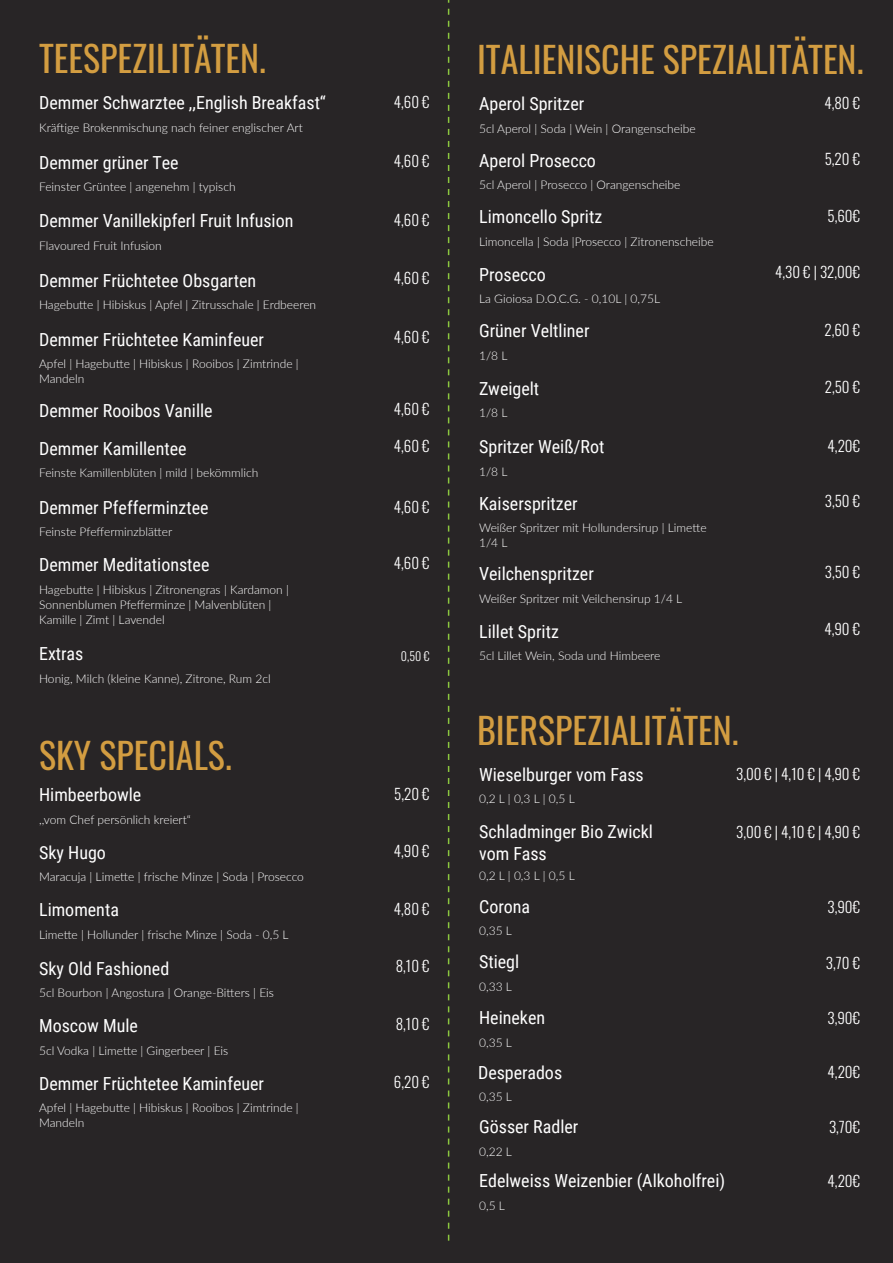
<style>
.page{position:relative;width:893px;height:1263px;background:#282526}
.page>*{position:absolute;margin:0;border:0;box-sizing:border-box;transform-origin:0 0}
._32pt_Size_Align_Lef{font:36px "Oswald";color:#d39d41}
._12pt_Size_Align_Lef{font:18px "Roboto Condensed";color:#fff}
._12pt_Size_Align_Rig{font:300 15px "Oswald";color:#fff}
._8pt_Size_Align_Left{font:300 12px/15px "Lato";color:#fff}
._12pt_Size_Align_Rig-2{font:300 12px "Oswald";color:#fff}
</style>
<div class="page">
<svg style="left:448px;top:0;width:1px;height:1241px"></svg>
<p class="_32pt_Size_Align_Lef" style="left:39px;top:26px;width:228px">TEESPEZILITÄTEN.</p>
<p class="_32pt_Size_Align_Lef" style="left:477px;top:27px;width:388px">ITALIENISCHE SPEZIALITÄTEN.</p>
<p class="_12pt_Size_Align_Lef" style="left:39px;top:90px;width:288px">Demmer Schwarztee ,,English Breakfast“</p>
<p class="_12pt_Size_Align_Rig" style="left:394px;top:89px;width:37px">4,60 €</p>
<p class="_12pt_Size_Align_Lef" style="left:479px;top:91px;width:107px">Aperol Spritzer</p>
<p class="_12pt_Size_Align_Rig" style="left:824px;top:90px;width:37px">4,80 €</p>
<p class="_8pt_Size_Align_Left" style="left:39px;top:119px;width:265px">Kräftige Brokenmischung nach feiner englischer Art</p>
<p class="_8pt_Size_Align_Left" style="left:479px;top:120px;width:218px">5cl Aperol | Soda | Wein | Orangenscheibe</p>
<p class="_12pt_Size_Align_Lef" style="left:39px;top:150px;width:141px">Demmer grüner Tee</p>
<p class="_12pt_Size_Align_Rig" style="left:394px;top:148px;width:37px">4,60 €</p>
<p class="_12pt_Size_Align_Lef" style="left:479px;top:148px;width:118px">Aperol Prosecco</p>
<p class="_12pt_Size_Align_Rig" style="left:825px;top:146px;width:37px">5,20 €</p>
<p class="_8pt_Size_Align_Left" style="left:39px;top:179px;width:198px">Feinster Grüntee | angenehm | typisch</p>
<p class="_8pt_Size_Align_Left" style="left:479px;top:177px;width:203px">5cl Aperol | Prosecco | Orangenscheibe</p>
<p class="_12pt_Size_Align_Lef" style="left:39px;top:208px;width:256px">Demmer Vanillekipferl Fruit Infusion</p>
<p class="_12pt_Size_Align_Rig" style="left:394px;top:206px;width:37px">4,60 €</p>
<p class="_12pt_Size_Align_Lef" style="left:479px;top:204px;width:125px">Limoncello Spritz</p>
<p class="_12pt_Size_Align_Rig" style="left:828px;top:202px;width:34px">5,60€</p>
<p class="_8pt_Size_Align_Left" style="left:39px;top:238px;width:124px">Flavoured Fruit Infusion</p>
<p class="_8pt_Size_Align_Left" style="left:479px;top:233px;width:236px">Limoncella | Soda |Prosecco | Zitronenscheibe</p>
<p class="_12pt_Size_Align_Lef" style="left:39px;top:268px;width:219px">Demmer Früchtetee Obsgarten</p>
<p class="_12pt_Size_Align_Rig" style="left:394px;top:265px;width:37px">4,60 €</p>
<p class="_12pt_Size_Align_Lef" style="left:479px;top:262px;width:68px">Prosecco</p>
<p class="_12pt_Size_Align_Rig" style="left:775px;top:258px;width:86px">4,30 € | 32,00€</p>
<p class="_8pt_Size_Align_Left" style="left:39px;top:297px;width:279px">Hagebutte | Hibiskus | Apfel | Zitrusschale | Erdbeeren</p>
<p class="_8pt_Size_Align_Left" style="left:479px;top:291px;width:182px">La Gioiosa D.O.C.G. - 0,10L | 0,75L</p>
<p class="_12pt_Size_Align_Lef" style="left:39px;top:326px;width:226px">Demmer Früchtetee Kaminfeuer</p>
<p class="_12pt_Size_Align_Rig" style="left:394px;top:324px;width:37px">4,60 €</p>
<p class="_12pt_Size_Align_Lef" style="left:479px;top:318px;width:112px">Grüner Veltliner</p>
<p class="_12pt_Size_Align_Rig" style="left:824px;top:317px;width:37px">2,60 €</p>
<p class="_8pt_Size_Align_Left" style="left:39px;top:356px;width:261px">Apfel | Hagebutte | Hibiskus | Rooibos | Zimtrinde |<br>Mandeln</p>
<p class="_8pt_Size_Align_Left" style="left:479px;top:347px;width:30px">1/8 L</p>
<p class="_12pt_Size_Align_Lef" style="left:479px;top:376px;width:62px">Zweigelt</p>
<p class="_12pt_Size_Align_Rig" style="left:825px;top:374px;width:37px">2,50 €</p>
<p class="_12pt_Size_Align_Lef" style="left:39px;top:398px;width:175px">Demmer Rooibos Vanille</p>
<p class="_12pt_Size_Align_Lef" style="left:39px;top:436px;width:149px">Demmer Kamillentee</p>
<p class="_12pt_Size_Align_Rig" style="left:394px;top:396px;width:37px">4,60 €</p>
<p class="_12pt_Size_Align_Rig" style="left:394px;top:433px;width:37px">4,60 €</p>
<p class="_8pt_Size_Align_Left" style="left:479px;top:405px;width:30px">1/8 L</p>
<p class="_12pt_Size_Align_Lef" style="left:479px;top:434px;width:127px">Spritzer Weiß/Rot</p>
<p class="_12pt_Size_Align_Rig" style="left:828px;top:432px;width:34px">4,20€</p>
<p class="_8pt_Size_Align_Left" style="left:39px;top:465px;width:221px">Feinste Kamillenblüten | mild | bekömmlich</p>
<p class="_8pt_Size_Align_Left" style="left:479px;top:463px;width:30px">1/8 L</p>
<p class="_12pt_Size_Align_Lef" style="left:39px;top:494px;width:171px">Demmer Pfefferminztee</p>
<p class="_12pt_Size_Align_Rig" style="left:394px;top:494px;width:37px">4,60 €</p>
<p class="_12pt_Size_Align_Lef" style="left:479px;top:491px;width:100px">Kaiserspritzer</p>
<p class="_12pt_Size_Align_Rig" style="left:825px;top:487px;width:37px">3,50 €</p>
<p class="_8pt_Size_Align_Left" style="left:39px;top:524px;width:135px">Feinste Pfefferminzblätter</p>
<p class="_8pt_Size_Align_Left" style="left:479px;top:520px;width:229px">Weißer Spritzer mit Hollundersirup | Limette</p>
<p class="_8pt_Size_Align_Left" style="left:479px;top:535px;width:30px">1/4 L</p>
<p class="_12pt_Size_Align_Lef" style="left:39px;top:552px;width:172px">Demmer Meditationstee</p>
<p class="_8pt_Size_Align_Left" style="left:39px;top:582px;width:251px">Hagebutte | Hibiskus | Zitronengras | Kardamon |<br>Sonnenblumen Pfefferminze | Malvenblüten |</p>
<p class="_8pt_Size_Align_Left" style="left:39px;top:612px;width:127px">Kamille | Zimt | Lavendel</p>
<p class="_12pt_Size_Align_Rig" style="left:394px;top:550px;width:37px">4,60 €</p>
<p class="_12pt_Size_Align_Lef" style="left:479px;top:561px;width:116px">Veilchenspritzer</p>
<p class="_12pt_Size_Align_Lef" style="left:479px;top:619px;width:81px">Lillet Spritz</p>
<p class="_8pt_Size_Align_Left" style="left:479px;top:591px;width:205px">Weißer Spritzer mit Veilchensirup 1/4 L</p>
<p class="_12pt_Size_Align_Rig" style="left:825px;top:558px;width:37px">3,50 €</p>
<p class="_12pt_Size_Align_Rig" style="left:824px;top:615px;width:37px">4,90 €</p>
<p class="_12pt_Size_Align_Lef" style="left:39px;top:641px;width:46px">Extras</p>
<p class="_12pt_Size_Align_Rig-2" style="left:401px;top:645px;width:30px">0,50 €</p>
<p class="_8pt_Size_Align_Left" style="left:479px;top:648px;width:183px">5cl Lillet Wein, Soda und Himbeere</p>
<p class="_8pt_Size_Align_Left" style="left:39px;top:670px;width:233px">Honig, Milch (kleine Kanne), Zitrone, Rum 2cl</p>
<p class="_32pt_Size_Align_Lef" style="left:39px;top:723px;width:194px">SKY SPECIALS.</p>
<p class="_32pt_Size_Align_Lef" style="left:477px;top:698px;width:263px">BIERSPEZIALITÄTEN.</p>
<p class="_12pt_Size_Align_Lef" style="left:479px;top:762px;width:166px">Wieselburger vom Fass</p>
<p class="_12pt_Size_Align_Rig" style="left:736px;top:760px;width:125px">3,00 € | 4,10 € | 4,90 €</p>
<p class="_12pt_Size_Align_Lef" style="left:39px;top:782px;width:104px">Himbeerbowle</p>
<p class="_12pt_Size_Align_Rig" style="left:394px;top:781px;width:37px">5,20 €</p>
<p class="_8pt_Size_Align_Left" style="left:479px;top:791px;width:97px">0,2 L | 0,3 L | 0,5 L</p>
<p class="_8pt_Size_Align_Left" style="left:39px;top:811px;width:153px">,,vom Chef persönlich kreiert“</p>
<p class="_12pt_Size_Align_Lef" style="left:39px;top:840px;width:68px">Sky Hugo</p>
<p class="_12pt_Size_Align_Rig" style="left:394px;top:838px;width:37px">4,90 €</p>
<p class="_12pt_Size_Align_Lef" style="left:479px;top:819px;width:175px">Schladminger Bio Zwickl</p>
<p class="_12pt_Size_Align_Lef" style="left:479px;top:841px;width:69px">vom Fass</p>
<p class="_12pt_Size_Align_Rig" style="left:736px;top:818px;width:125px">3,00 € | 4,10 € | 4,90 €</p>
<p class="_8pt_Size_Align_Left" style="left:39px;top:869px;width:266px">Maracuja | Limette | frische Minze | Soda | Prosecco</p>
<p class="_8pt_Size_Align_Left" style="left:479px;top:868px;width:97px">0,2 L | 0,3 L | 0,5 L</p>
<p class="_12pt_Size_Align_Lef" style="left:39px;top:897px;width:81px">Limomenta</p>
<p class="_12pt_Size_Align_Rig" style="left:394px;top:895px;width:37px">4,80 €</p>
<p class="_12pt_Size_Align_Lef" style="left:479px;top:894px;width:52px">Corona</p>
<p class="_12pt_Size_Align_Rig" style="left:827px;top:893px;width:34px">3,90€</p>
<p class="_8pt_Size_Align_Left" style="left:39px;top:926px;width:251px">Limette | Hollunder | frische Minze | Soda - 0,5 L</p>
<p class="_8pt_Size_Align_Left" style="left:479px;top:923px;width:34px">0,35 L</p>
<p class="_12pt_Size_Align_Lef" style="left:39px;top:956px;width:132px">Sky Old Fashioned</p>
<p class="_12pt_Size_Align_Rig" style="left:396px;top:952px;width:35px">8,10 €</p>
<p class="_12pt_Size_Align_Lef" style="left:479px;top:949px;width:42px">Stiegl</p>
<p class="_12pt_Size_Align_Rig" style="left:826px;top:949px;width:36px">3,70 €</p>
<p class="_8pt_Size_Align_Left" style="left:39px;top:985px;width:236px">5cl Bourbon | Angostura | Orange-Bitters | Eis</p>
<p class="_8pt_Size_Align_Left" style="left:479px;top:978px;width:34px">0,33 L</p>
<p class="_12pt_Size_Align_Lef" style="left:39px;top:1013px;width:100px">Moscow Mule</p>
<p class="_12pt_Size_Align_Rig" style="left:396px;top:1011px;width:35px">8,10 €</p>
<p class="_12pt_Size_Align_Lef" style="left:479px;top:1005px;width:68px">Heineken</p>
<p class="_12pt_Size_Align_Rig" style="left:827px;top:1004px;width:34px">3,90€</p>
<p class="_8pt_Size_Align_Left" style="left:39px;top:1043px;width:191px">5cl Vodka | Limette | Gingerbeer | Eis</p>
<p class="_8pt_Size_Align_Left" style="left:479px;top:1034px;width:34px">0,35 L</p>
<p class="_12pt_Size_Align_Lef" style="left:39px;top:1071px;width:226px">Demmer Früchtetee Kaminfeuer</p>
<p class="_12pt_Size_Align_Rig" style="left:394px;top:1068px;width:37px">6,20 €</p>
<p class="_12pt_Size_Align_Lef" style="left:478px;top:1059px;width:86px">Desperados</p>
<p class="_12pt_Size_Align_Rig" style="left:828px;top:1059px;width:34px">4,20€</p>
<p class="_8pt_Size_Align_Left" style="left:39px;top:1100px;width:261px">Apfel | Hagebutte | Hibiskus | Rooibos | Zimtrinde |<br>Mandeln</p>
<p class="_8pt_Size_Align_Left" style="left:479px;top:1089px;width:34px">0,35 L</p>
<p class="_12pt_Size_Align_Lef" style="left:479px;top:1114px;width:101px">Gösser Radler</p>
<p class="_12pt_Size_Align_Rig" style="left:829px;top:1113px;width:33px">3,70€</p>
<p class="_8pt_Size_Align_Left" style="left:479px;top:1143px;width:34px">0,22 L</p>
<p class="_12pt_Size_Align_Lef" style="left:479px;top:1168px;width:248px">Edelweiss Weizenbier (Alkoholfrei)</p>
<p class="_12pt_Size_Align_Rig" style="left:828px;top:1167px;width:34px">4,20€</p>
<p class="_8pt_Size_Align_Left" style="left:479px;top:1197px;width:27px">0,5 L</p>
</div>
